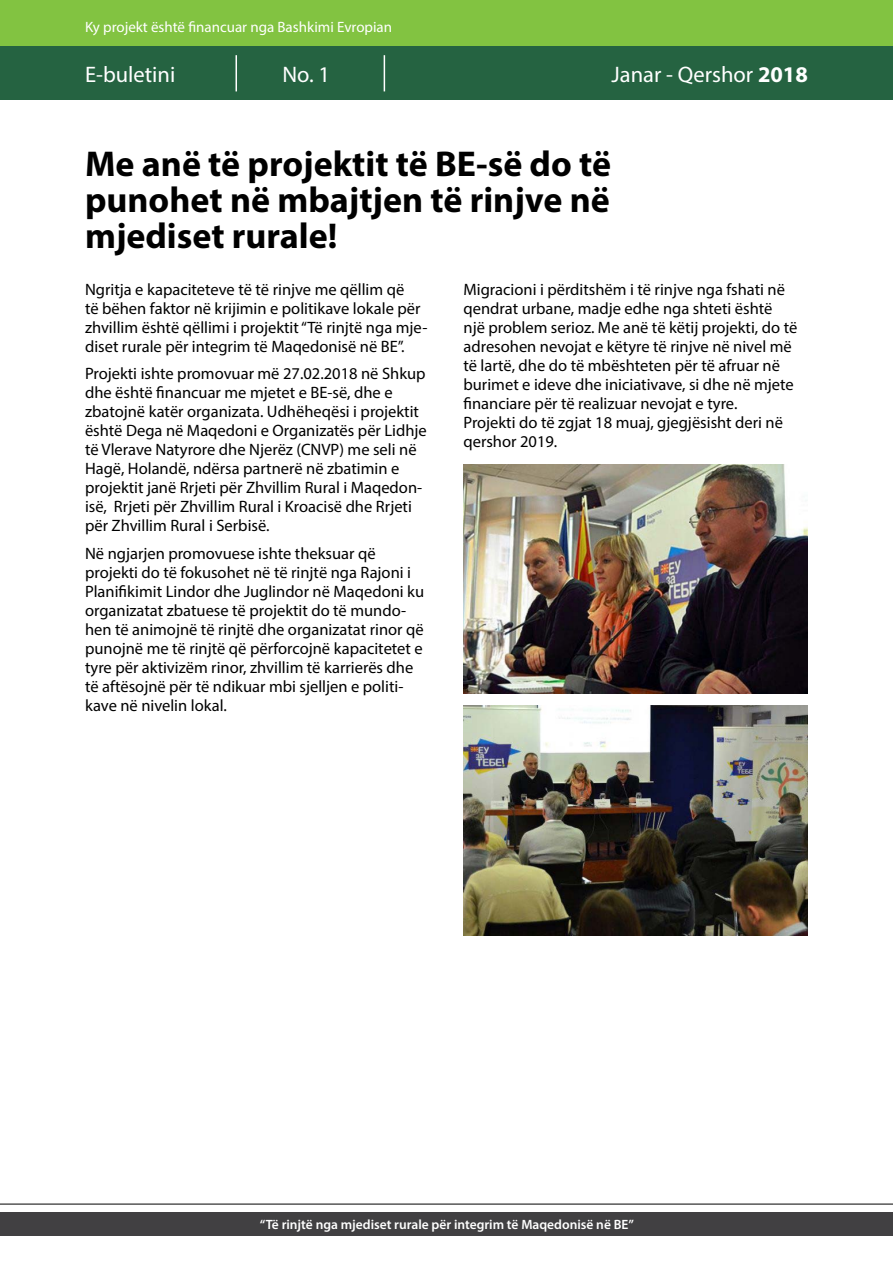
<style>
.page{position:relative;width:893px;height:1263px;background:#fff}
.page>*{position:absolute;margin:0;border:0;box-sizing:border-box;transform-origin:0 0}
.t1{font:700 36px/36px "Myriad Pro";color:#000;text-align:justify}
.t2{font:22.5px "Myriad Pro";color:#fff}
.t3{font:16.5px/18.9px "Myriad Pro";color:#000}
.t4{font:15px "Myriad Pro";color:#fff}
.t5{font:600 13.5px "Myriad Pro";color:#fff}
.s1{font-weight:700}
</style>
<div class="page">
<div style="left:0;top:1212px;width:893px;height:24px;background:#414042"></div>
<hr style="left:0;top:1204px;width:893px;height:1px;background:#000">
<div style="left:0;top:0;width:893px;height:91px;background:#82c341"></div>
<div style="left:0;top:47px;width:893px;height:53px;background:#256341"></div>
<hr style="left:235px;top:55px;width:2px;height:36px;background:#fff">
<hr style="left:384px;top:55px;width:1px;height:36px;background:#fff">
<img style="left:463px;top:465px;width:345px;height:229px">
<img style="left:463px;top:705px;width:345px;height:230px">
<p class="t4" style="left:85px;top:18px;width:309px">Ky projekt është financuar nga Bashkimi Evropian</p>
<h2 class="t2" style="left:85px;top:60px;width:92px">Е-buletini</h2>
<h2 class="t2" style="left:282px;top:60px;width:49px">No. 1</h2>
<h2 class="t2" style="left:612px;top:60px;width:198px">Janar - Qershor <span class="s1">2018</span></h2>
<h1 class="t1" style="left:85px;top:145px;width:528px">Me anë të projektit të BE-së do të punohet në mbajtjen të rinjve në mjediset rurale!</h1>
<p class="t3" style="left:85px;top:280px;width:344px">Ngritja e kapaciteteve të të rinjve me qëllim që<br>të bëhen faktor në krijimin e politikave lokale për zhvillim është qëllimi i projektit “Të rinjtë nga mje&shy;diset rurale për integrim të Maqedonisë në BE”.</p>
<p class="t3" style="left:85px;top:364px;width:343px">Projekti ishte promovuar më 27.02.2018 në Shkup dhe është financuar me mjetet e BE-së, dhe e zbatojnë katër organizata. Udhëheqësi i projektit është Dega në Maqedoni e Organizatës për Lidhje të Vlerave Natyrore dhe Njerëz (CNVP) me seli në Hagë, Holandë, ndërsa partnerë në zbatimin e projektit janë Rrjeti për Zhvillim Rural i Maqedon&shy;isë, Rrjeti për Zhvillim Rural i Kroacisë dhe Rrjeti për Zhvillim Rural i Serbisë.</p>
<p class="t3" style="left:85px;top:543px;width:341px">Në ngjarjen promovuese ishte theksuar që projekti do të fokusohet në të rinjtë nga Rajoni i Planifikimit Lindor dhe Juglindor në Maqedoni ku organizatat zbatuese të projektit do të mundo&shy;hen të animojnë të rinjtë dhe organizatat rinor që punojnë me të rinjtë që përforcojnë kapacitetet e tyre për aktivizëm rinor, zhvillim të karrierës dhe të aftësojnë për të ndikuar mbi sjelljen e politi&shy;kave në nivelin lokal.</p>
<p class="t3" style="left:463px;top:280px;width:335px">Migracioni i përditshëm i të rinjve nga fshati në qendrat urbane, madje edhe nga shteti është një problem serioz. Me anë të këtij projekti, do të adresohen nevojat e këtyre të rinjve në nivel më të lartë, dhe do të mbështeten për të afruar në burimet e ideve dhe iniciativave, si dhe në mjete financiare për të realizuar nevojat e tyre.<br>Projekti do të zgjat 18 muaj, gjegjësisht deri në qershor 2019.</p>
<p class="t5" style="left:260px;top:1216px;width:376px">“Të rinjtë nga mjediset rurale për integrim të Maqedonisë në BE”</p>
</div>
